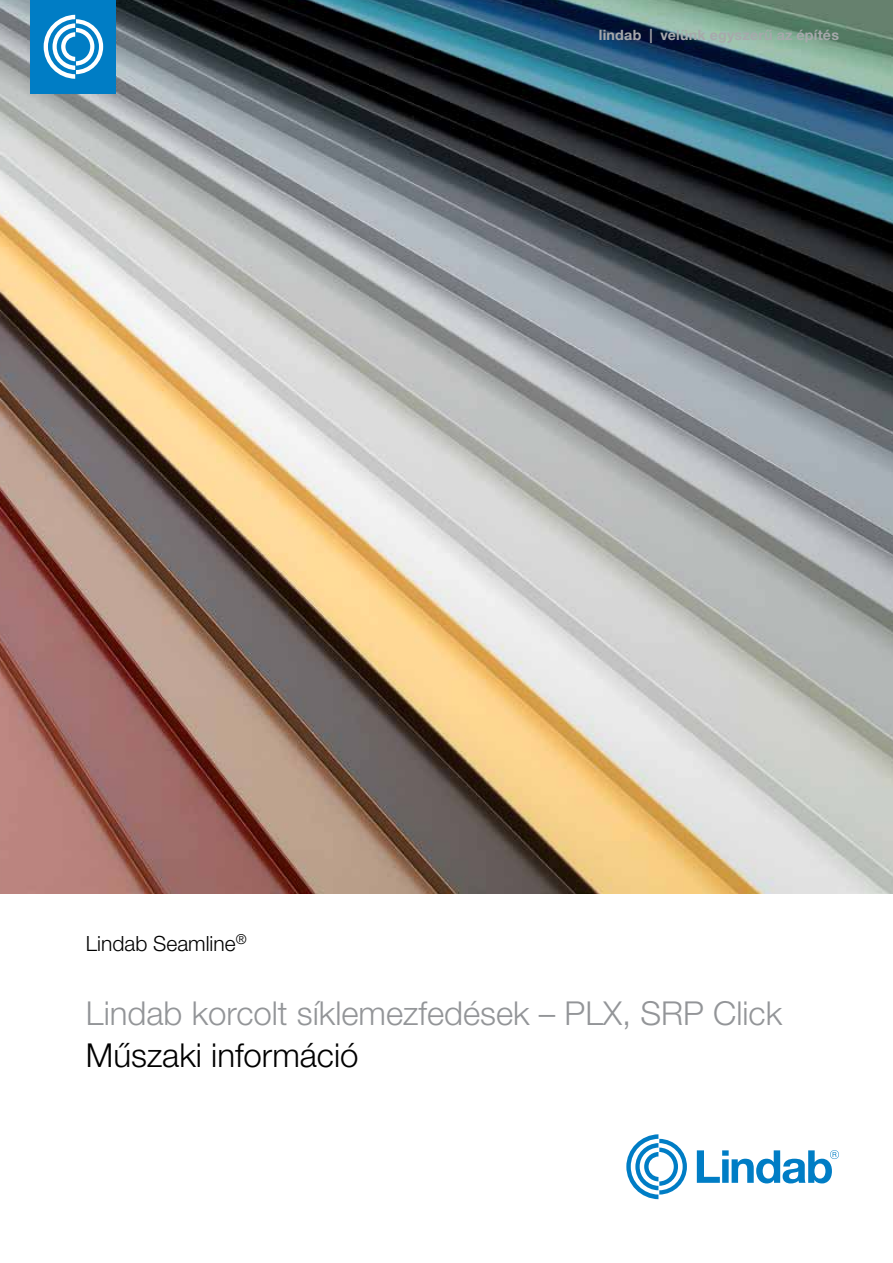
<style>
.page{position:relative;width:893px;height:1263px;background:#fff}
.page>*{position:absolute;margin:0;border:0;box-sizing:border-box;transform-origin:0 0}
.t1{font:300 33px "Helvetica Neue LT Pro";color:#939598}
.t2{font:300 33px "Helvetica Neue LT Pro";color:#000}
.t3{font:300 21px "Helvetica Neue LT Pro";color:#000}
.t4{font:700 14.25px "Helvetica Neue LTH";letter-spacing:.015em;color:#a7a9ac}
</style>
<div class="page">
<img style="left:0;top:0;width:893px;height:893px">
<div style="left:30px;top:0;width:85px;height:94px;background:#007dc5"></div>
<svg style="left:44px;top:15px;width:59px;height:64px"></svg>
<svg style="left:697px;top:1150px;width:142px;height:33px"></svg>
<svg style="left:626px;top:1134px;width:61px;height:65px"></svg>
<p class="t4" style="left:599px;top:26px;width:242px">lindab | velünk egyszerű az építés</p>
<p class="t3" style="left:86px;top:930px;width:162px">Lindab Seamline<sup>®</sup></p>
<p class="t1" style="left:86px;top:993px;width:698px">Lindab korcolt síklemezfedések – PLX, SRP Click</p>
<p class="t2" style="left:86px;top:1035px;width:274px">Műszaki információ</p>
</div>
